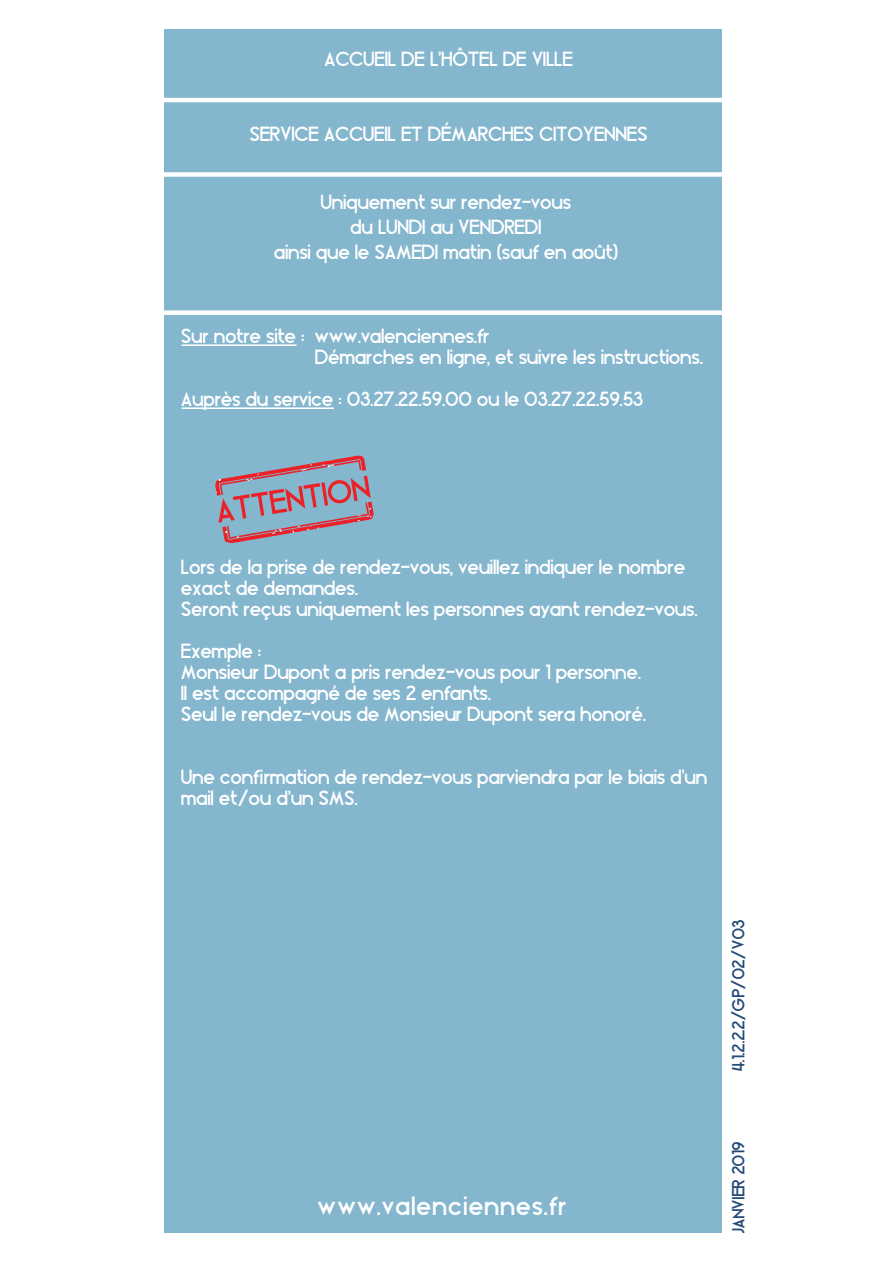
<style>
.page{position:relative;width:893px;height:1263px;background:#fff}
.page>*{position:absolute;margin:0;border:0;box-sizing:border-box;transform-origin:0 0}
.t1{font:27px "Blissful Thinking";letter-spacing:.05em;color:#fff}
.t2{font:21px/21px "Blissful Thinking";color:#fff}
.t3{font:18px "Blissful Thinking";color:#244b78}
</style>
<div class="page">
<div style="left:164px;top:30px;width:557px;height:1203px;background:#84b6ce"></div>
<hr style="left:182px;top:344px;width:115px;height:2px;background:#fff">
<hr style="left:182px;top:407px;width:152px;height:2px;background:#fff">
<hr style="left:24px;top:98px;width:869px;height:4px;background:#fff">
<div style="left:0;top:172px;width:863px;height:5px;background:#fff"></div>
<div style="left:0;top:310px;width:869px;height:5px;background:#fff"></div>
<svg style="left:215px;top:455px;width:159px;height:88px"></svg>
<p class="t2" style="left:325px;top:48px;width:250px">ACCUEIL DE L’HÔTEL DE VILLE</p>
<p class="t2" style="left:250px;top:123px;width:399px">SERVICE ACCUEIL ET DÉMARCHES CITOYENNES</p>
<p class="t2" style="left:274px;top:189px;width:346px;line-height:25.2px;text-align:center">Uniquement sur rendez-vous<br>du LUNDI au VENDREDI<br>ainsi que le SAMEDI matin (sauf en août)</p>
<p class="t2" style="left:316px;top:325px;width:389px;text-indent:-134px">Sur notre site : www.valenciennes.fr<br>Démarches en ligne, et suivre les instructions.</p>
<p class="t2" style="left:182px;top:388px;width:464px">Auprès du service : 03.27.22.59.00 ou le 03.27.22.59.53</p>
<p class="t2" style="left:182px;top:556px;width:518px">Lors de la prise de rendez-vous, veuillez indiquer le nombre exact de demandes.<br>Seront reçus uniquement les personnes ayant rendez-vous.</p>
<p class="t2" style="left:182px;top:640px;width:466px">Exemple :<br>Monsieur Dupont a pris rendez-vous pour 1 personne.<br>Il est accompagné de ses 2 enfants.<br>Seul le rendez-vous de Monsieur Dupont sera honoré.</p>
<p class="t2" style="left:182px;top:766px;width:528px">Une confirmation de rendez-vous parviendra par le biais d’un mail et/ou d’un SMS.</p>
<p class="t1" style="left:318px;top:1191px;width:250px">www.valenciennes.fr</p>
<p class="t3" style="left:728px;top:1071px;width:153px;rotate:-90deg">4.1.2.2.2/GP/02/V03</p>
<p class="t3" style="left:728px;top:1233px;width:94px;rotate:-90deg">JANVIER 2019</p>
</div>
